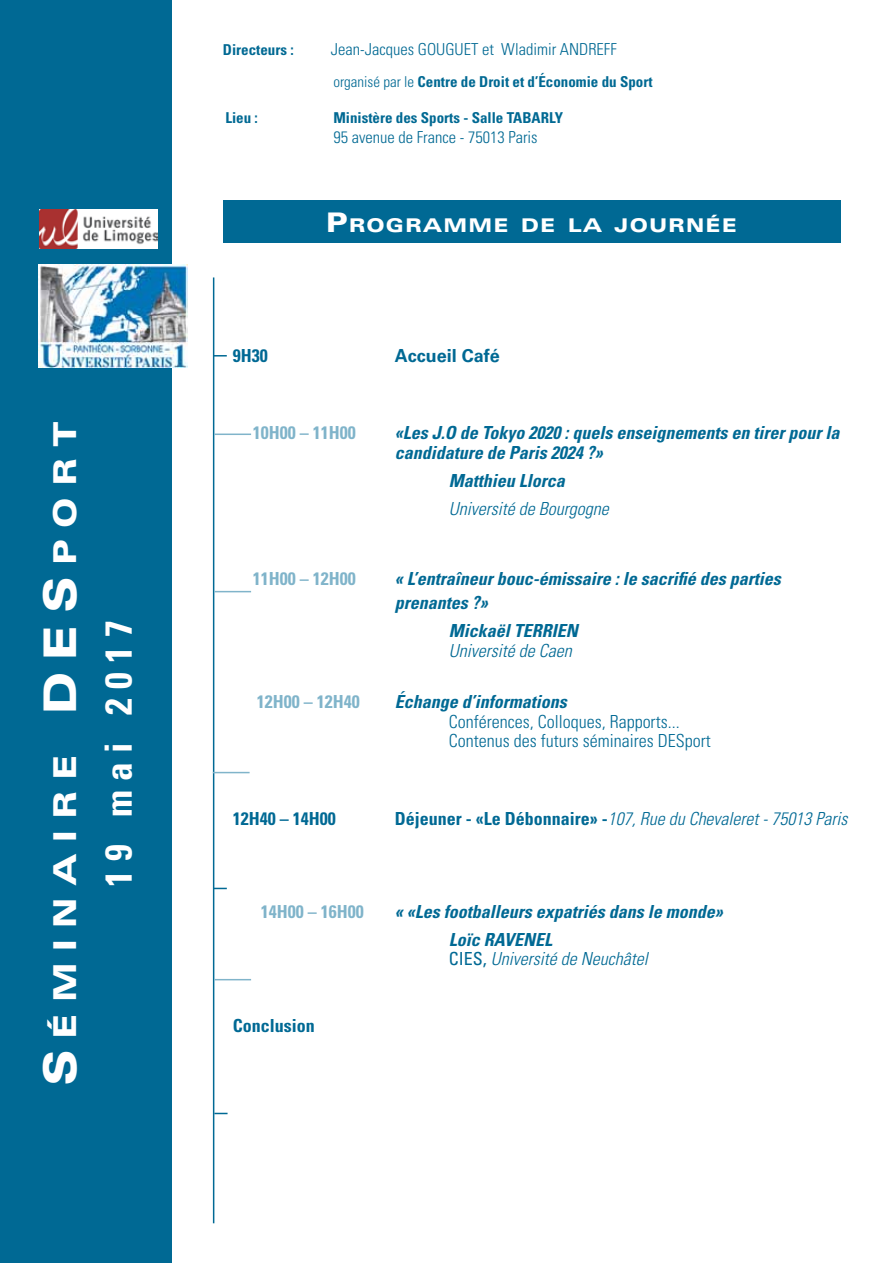
<style>
.page{position:relative;width:893px;height:1263px;background:#fff}
.page>*{position:absolute;margin:0;border:0;box-sizing:border-box;transform-origin:0 0}
.t1{font:700 condensed 37.5px "Univers LT Std";letter-spacing:.25em;color:#fff}
.t2{font:900 expanded 31.5px "Univers LT Std";letter-spacing:.355em;color:#fff}
.t3{font:900 expanded 18.9px "Univers LT Std";letter-spacing:.055em;color:#fff}
.t4{font:italic 700 condensed 18px/19.5px "Univers LT Std";color:#006994}
.t5{font:italic 300 condensed 18px "Univers LT Std";color:#006994}
.t6{font:300 condensed 18px/19.5px "Univers LT Std";color:#006994}
.t7{font:700 condensed 18px "Univers LT Std";color:#80b4ca}
.t8{font:700 condensed 18px "Univers LT Std";color:#006994}
.t9{font:700 18px "Univers LT Std";color:#006994}
.t10{font:300 condensed 16.5px "Univers LT Std";color:#006993}
.t11{font:700 condensed 15px "Univers LT Std";color:#006993}
.s1{font-size:45px}
.s2{font-weight:300}
.s3{font-size:27px}
.s4{font-weight:700;font-style:normal}
.s5{font-weight:400;font-style:normal}
</style>
<div class="page">
<div style="left:0;top:0;width:171px;height:1263px;background:#006994"></div>
<img style="left:38px;top:265px;width:149px;height:103px">
<div style="left:223px;top:201px;width:617px;height:42px;background:#006994"></div>
<hr style="left:213px;top:277px;width:1px;height:946px;background:#006994">
<hr style="left:214px;top:433px;width:37px;height:2px;background:#80b4ca">
<svg style="left:214px;top:355px;width:13px;height:1px"></svg>
<hr style="left:214px;top:591px;width:37px;height:1px;background:#80b4ca">
<hr style="left:214px;top:979px;width:37px;height:1px;background:#80b4ca">
<svg style="left:214px;top:888px;width:13px;height:1px"></svg>
<img style="left:171px;top:0;width:1px;height:22px">
<img style="left:39px;top:210px;width:119px;height:38px">
<hr style="left:213px;top:772px;width:37px;height:1px;background:#80b4ca">
<svg style="left:214px;top:1113px;width:14px;height:1px"></svg>
<h2 class="t2" style="left:47px;top:1086px;width:667px;rotate:-90deg"><span class="s1">S</span>ÉMINAIRE <span class="s1">DES</span>PORT</h2>
<h1 class="t1" style="left:95px;top:887px;width:268px;rotate:-90deg">19 mai 2017</h1>
<p class="t11" style="left:223px;top:41px;width:72px">Directeurs :</p>
<p class="t10" style="left:331px;top:40px;width:287px">Jean-Jacques GOUGUET et Wladimir ANDREFF</p>
<p class="t11" style="left:333px;top:73px;width:321px"><span class="s2">organisé par le</span> Centre de Droit et d’Économie du Sport</p>
<p class="t11" style="left:225px;top:109px;width:34px">Lieu :</p>
<p class="t11" style="left:333px;top:109px;width:231px">Ministère des Sports - Salle TABARLY</p>
<p class="t10" style="left:333px;top:127px;width:206px">95 avenue de France - 75013 Paris</p>
<p class="t3" style="left:326px;top:214px;width:413px"><span class="s3">P</span>ROGRAMME DE LA JOURNÉE</p>
<p class="t8" style="left:233px;top:344px;width:36px">9H30</p>
<p class="t9" style="left:395px;top:345px;width:107px">Accueil Café</p>
<p class="t7" style="left:253px;top:422px;width:104px">10H00 – 11H00</p>
<p class="t4" style="left:395px;top:423px;width:446px">«Les J.O de Tokyo 2020 : quels enseignements en tirer pour la candidature de Paris 2024 ?»</p>
<p class="t4" style="left:449px;top:470px;width:117px">Matthieu Llorca</p>
<p class="t5" style="left:449px;top:497px;width:161px">Université de Bourgogne</p>
<p class="t7" style="left:253px;top:568px;width:104px">11H00 – 12H00</p>
<p class="t4" style="left:395px;top:567px;width:388px;line-height:23.7px">« L’entraîneur bouc-émissaire : le sacrifié des parties prenantes ?»</p>
<p class="t4" style="left:449px;top:621px;width:131px">Mickaël TERRIEN</p>
<p class="t5" style="left:449px;top:639px;width:124px">Université de Caen</p>
<p class="t7" style="left:257px;top:691px;width:104px">12H00 – 12H40</p>
<p class="t4" style="left:395px;top:692px;width:173px">Échange d’informations</p>
<p class="t6" style="left:449px;top:712px;width:263px">Conférences, Colloques, Rapports...<br>Contenus des futurs séminaires DESport</p>
<p class="t8" style="left:233px;top:808px;width:104px">12H40 – 14H00</p>
<p class="t5" style="left:395px;top:808px;width:454px"><span class="s4">Déjeuner - «Le Débonnaire» -</span>107, Rue du Chevaleret - 75013 Paris</p>
<p class="t7" style="left:261px;top:900px;width:104px">14H00 – 16H00</p>
<p class="t4" style="left:449px;top:897px;width:275px;line-height:28px;text-indent:-54px">« «Les footballeurs expatriés dans le monde»<br>Loïc RAVENEL</p>
<p class="t5" style="left:449px;top:948px;width:200px"><span class="s5">CIES,</span> Université de Neuchâtel</p>
<p class="t8" style="left:233px;top:1015px;width:84px">Conclusion</p>
</div>
